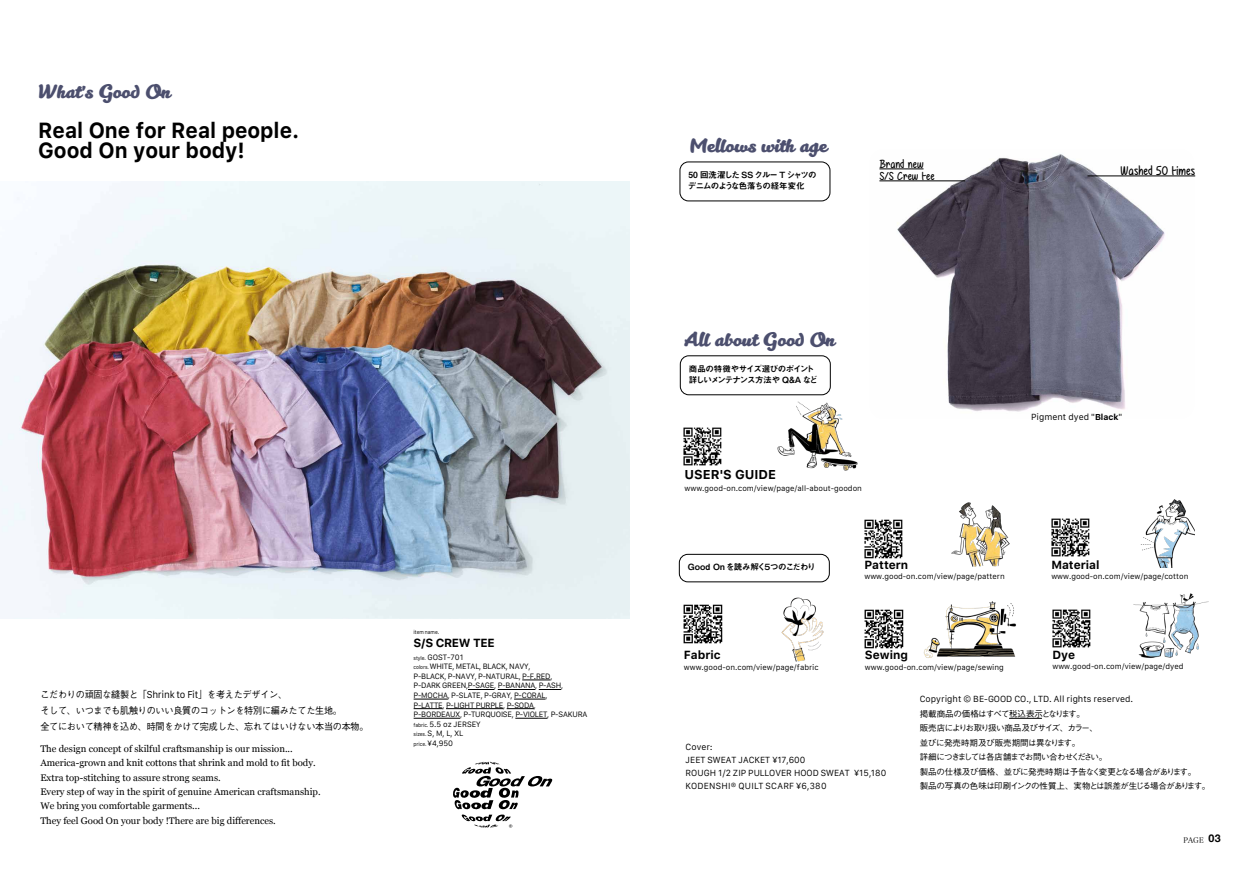
<style>
.page{position:relative;width:1259px;height:881px;background:#fff}
.page>*{position:absolute;margin:0;border:0;box-sizing:border-box;transform-origin:0 0}
.t1{font:700 21.75px/20px "Galvji";color:#000;scale:.95 1}
.t2{font:700 19.2px "Kitten";color:#4c4f6e}
.t3{font:12.75px "Mf Air Balloon";color:#000}
.t4{font:700 12.75px "Galvji";color:#000}
.t5{font:700 11.7px "Galvji";color:#000}
.t6{font:11.7px/12px "Mf Air Balloon";color:#000}
.t7{font:9.6px/14.4px "Georgia";color:#000}
.t8{font:500 9.6px/15.8px "Gothic BBB Pro";letter-spacing:-.025em;color:#000;scale:.95 1}
.t9{font:500 8.55px/14.4px "Gothic BBB Pro";letter-spacing:-.065em;color:#000}
.t10{font:8.55px/12.8px "Galvji";color:#000}
.t11{font:8.55px/11.1px "Midashi Go Pro MB31";letter-spacing:-.095em;color:#000}
.t12{font:7.5px/9.6px "Galvji";letter-spacing:-.025em;color:#000}
.t13{font:7.5px "Galvji";color:#000}
.t14{font:7.5px "Hira Min Pro N W3";color:#000}
.t15{font:5.25px "Galvji";letter-spacing:-.025em;color:#000;scale:.9 1}
.s1{font-family:"Galvji";font-weight:400}
.s2{font-size:5.25px}
.s3{font-size:7.5px}
.s4{font-weight:700}
.s5{font-family:"Helvetica Neue";font-weight:700;font-size:10.65px}
</style>
<div class="page">
<img style="left:0;top:181px;width:629px;height:437px">
<svg style="left:453px;top:761px;width:99px;height:66px"></svg>
<img style="left:879px;top:154px;width:315px;height:258px">
<hr style="left:1087px;top:175px;width:108px;height:1px;background:#000">
<hr style="left:879px;top:168px;width:44px;height:1px;background:#000">
<hr style="left:879px;top:180px;width:86px;height:1px;background:#000">
<hr style="left:1009px;top:717px;width:33px;height:1px;background:#000">
<div style="left:679px;top:554px;width:150px;height:28px;border:1px solid #000;border-radius:9px"></div>
<img style="left:864px;top:609px;width:40px;height:40px">
<img style="left:923px;top:601px;width:93px;height:57px">
<img style="left:1051px;top:518px;width:39px;height:39px">
<img style="left:1140px;top:499px;width:54px;height:68px">
<img style="left:683px;top:604px;width:40px;height:40px">
<img style="left:781px;top:597px;width:43px;height:65px">
<img style="left:864px;top:519px;width:39px;height:40px">
<img style="left:951px;top:502px;width:59px;height:65px">
<img style="left:1052px;top:609px;width:39px;height:39px">
<img style="left:1133px;top:593px;width:76px;height:65px">
<img style="left:683px;top:427px;width:39px;height:39px">
<div style="left:680px;top:355px;width:150px;height:40px;border:1px solid #000;border-radius:9px"></div>
<img style="left:777px;top:401px;width:81px;height:70px">
<div style="left:680px;top:162px;width:150px;height:39px;border:1px solid #000;border-radius:9px"></div>
<svg style="left:522px;top:679px;width:28px;height:1px"></svg>
<svg style="left:468px;top:689px;width:26px;height:1px"></svg>
<hr style="left:498px;top:689px;width:37px;height:1px;background:#000">
<svg style="left:539px;top:689px;width:22px;height:1px"></svg>
<hr style="left:414px;top:698px;width:34px;height:1px;background:#000">
<hr style="left:514px;top:698px;width:31px;height:1px;background:#000">
<svg style="left:414px;top:708px;width:28px;height:1px"></svg>
<hr style="left:446px;top:708px;width:57px;height:1px;background:#000">
<svg style="left:507px;top:708px;width:27px;height:1px"></svg>
<hr style="left:414px;top:717px;width:46px;height:1px;background:#000">
<hr style="left:515px;top:717px;width:32px;height:1px;background:#000">
<h2 class="t2" style="left:38px;top:81px;width:135px">What's Good On</h2>
<h1 class="t1" style="left:38px;top:120px;width:276px">Real One for Real people.<br>Good On your body!</h1>
<p class="t8" style="left:40px;top:685px;width:347px">こだわりの頑固な縫製と「<span class="s1">Shrink to Fit</span>」を考えたデザイン、<br>そして、いつまでも肌触りのいい良質のコットンを特別に編みたてた生地。<br>全てにおいて精神を込め、時間をかけて完成した、忘れてはいけない本当の本物。</p>
<p class="t7" style="left:40px;top:740px;width:282px">The design concept of skilful craftsmanship is our mission...<br>America-grown and knit cottons that shrink and mold to fit body.<br>Extra top-stitching to assure strong seams.<br>Every step of way in the spirit of genuine American craftsmanship.<br>We bring you comfortable garments...<br>They feel Good On your body !There are big differences.</p>
<p class="t15" style="left:414px;top:629px;width:30px">item name.</p>
<p class="t5" style="left:414px;top:635px;width:83px">S/S CREW TEE</p>
<p class="t12" style="left:414px;top:652px;width:175px"><span class="s2">style.</span> GOST-701<br><span class="s2">colors.</span> WHITE, METAL, BLACK, NAVY,<br>P-BLACK, P-NAVY, P-NATURAL, P-F.RED,<br>P-DARK GREEN,P-SAGE, P-BANANA, P-ASH,<br>P-MOCHA, P-SLATE, P-GRAY, P-CORAL,<br>P-LATTE, P-LIGHT PURPLE, P-SODA,<br>P-BORDEAUX, P-TURQUOISE, P-VIOLET, P-SAKURA <span class="s2">fabric.</span> 5.5 oz JERSEY<br><span class="s2">sizes.</span> S, M, L, XL</p>
<p class="t15" style="left:414px;top:740px;width:45px">price. <span class="s3">¥4,950</span></p>
<h2 class="t2" style="left:690px;top:134px;width:139px">Mellows with age</h2>
<p class="t11" style="left:688px;top:168px;width:130px">50 回洗濯した SS クルー T シャツのデニムのような色落ちの経年変化</p>
<p class="t6" style="left:879px;top:158px;width:57px">Brand new<br>S/S Crew tee</p>
<h3 class="t3" style="left:1120px;top:163px;width:76px">Washed 50 times</h3>
<h2 class="t2" style="left:684px;top:328px;width:153px">All about Good On</h2>
<p class="t11" style="left:689px;top:362px;width:131px">商品の特徴やサイズ選びのポイント詳しいメンテナンス方法や Q&amp;A など</p>
<h3 class="t4" style="left:684px;top:466px;width:93px">USER'S GUIDE</h3>
<p class="t13" style="left:684px;top:483px;width:179px">www.good-on.com/view/page/all-about-goodon</p>
<p class="t11" style="left:688px;top:560px;width:129px">Good On を読み解く５つのこだわり</p>
<p class="t5" style="left:684px;top:647px;width:38px">Fabric</p>
<p class="t13" style="left:684px;top:662px;width:136px">www.good-on.com/view/page/fabric</p>
<p class="t5" style="left:864px;top:558px;width:45px">Pattern</p>
<p class="t13" style="left:864px;top:572px;width:142px">www.good-on.com/view/page/pattern</p>
<p class="t5" style="left:865px;top:648px;width:45px">Sewing</p>
<p class="t13" style="left:865px;top:662px;width:140px">www.good-on.com/view/page/sewing</p>
<p class="t10" style="left:1031px;top:411px;width:93px">Pigment dyed "<span class="s4">Black</span>"</p>
<p class="t5" style="left:1051px;top:557px;width:50px">Material</p>
<p class="t13" style="left:1051px;top:572px;width:139px">www.good-on.com/view/page/cotton</p>
<p class="t5" style="left:1052px;top:647px;width:24px">Dye</p>
<p class="t13" style="left:1052px;top:662px;width:133px">www.good-on.com/view/page/dyed</p>
<p class="t10" style="left:685px;top:740px;width:202px">Cover:<br>JEET SWEAT JACKET ¥17,600<br>ROUGH 1/2 ZIP PULLOVER HOOD SWEAT ¥15,180<br>KODENSHI® QUILT SCARF ¥6,380</p>
<p class="t10" style="left:919px;top:693px;width:215px">Copyright © BE-GOOD CO., LTD. All rights reserved.</p>
<p class="t9" style="left:919px;top:705px;width:292px">掲載商品の価格はすべて税込表示となります。<br>販売店によりお取り扱い商品及びサイズ、カラー、<br>並びに発売時期及び販売期間は異なります。<br>詳細につきましては各店舗までお問い合わせください。<br>製品の仕様及び価格、並びに発売時期は予告なく変更となる場合があります。<br>製品の写真の色味は印刷インクの性質上、実物とは誤差が生じる場合があります。</p>
<p class="t14" style="left:1183px;top:833px;width:39px">PAGE <span class="s5">03</span></p>
</div>
